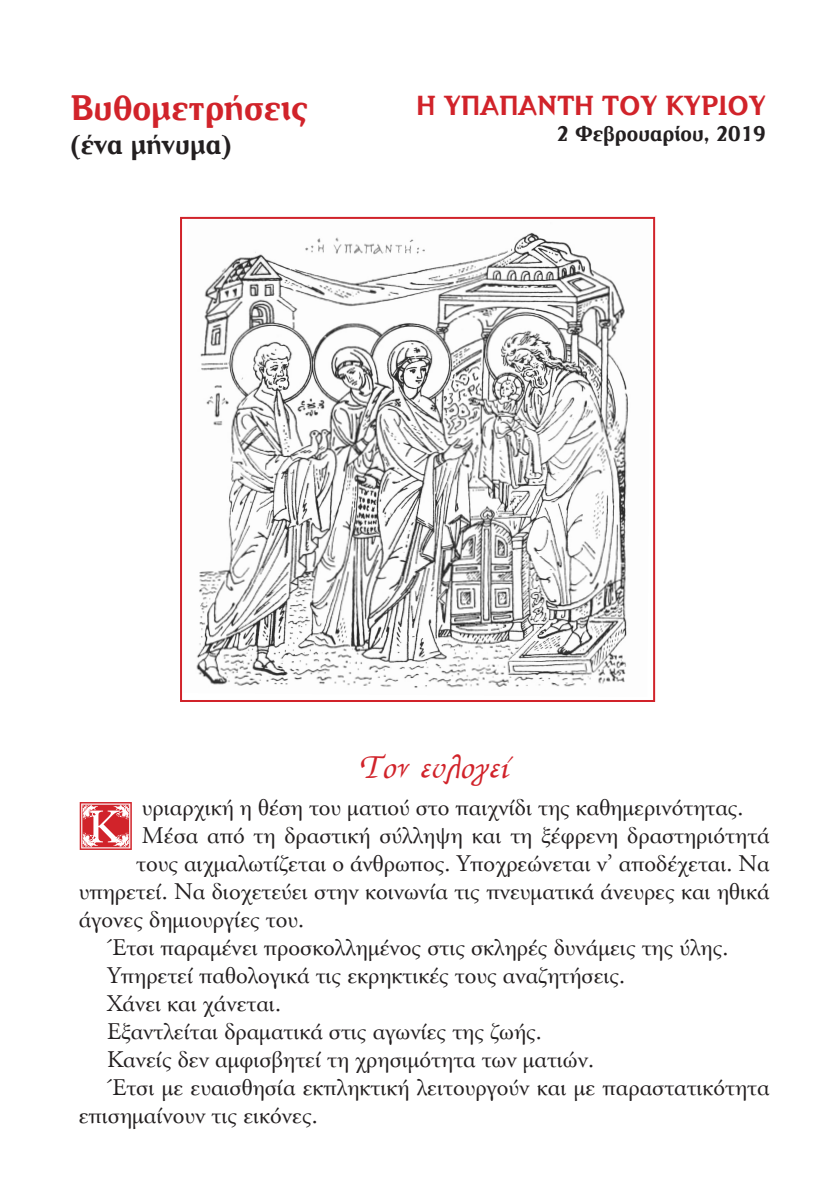
<style>
.page{position:relative;width:840px;height:1191px;background:#fff}
.page>*{position:absolute;margin:0;border:0;box-sizing:border-box;transform-origin:0 0}
.t1{font:60px "Mg Times Love Letter";color:#d1232a}
.t2{font:600 36px "CF Derrida";color:#d1232a}
.t3{font:34px "Mg Chancery Beauty";letter-spacing:.01em;color:#d1232a}
.t4{font:600 28px "CF Derrida";color:#d1232a}
.t5{font:600 28px "CF Derrida";color:#231f20}
.t6{font:24px/28px "CF Garamond";color:#231f20}
.t7{font:600 22px "CF Derrida";color:#231f20}
</style>
<div class="page">
<img style="left:183px;top:216px;width:468px;height:472px">
<div style="left:180px;top:217px;width:474px;height:485px;border:2px solid #d1232a"></div>
<p class="t2" style="left:70px;top:89px;width:239px">Βυθομετρήσεις</p>
<p class="t5" style="left:70px;top:130px;width:163px">(ένα μήνυμα)</p>
<p class="t4" style="left:416px;top:90px;width:350px">Η ΥΠΑΠΑΝΤΗ ΤΟΥ ΚΥΡΙΟΥ</p>
<p class="t7" style="left:556px;top:122px;width:210px">2 Φεβρουαρίου, 2019</p>
<p class="t3" style="left:361px;top:749px;width:152px">Τον ευλογεί</p>
<p class="t6" style="left:142px;top:794px;width:602px">υριαρχική η θέση του ματιού στο παιχνίδι της καθημερινότητας.</p>
<p class="t6" style="left:142px;top:822px;width:629px">Μέσα από τη δραστική σύλληψη και τη ξέφρενη δραστηριότητά</p>
<p class="t6" style="left:136px;top:850px;width:634px">τους αιχμαλωτίζεται ο άνθρωπος. Υποχρεώνεται ν’ αποδέχεται. Να</p>
<p class="t6" style="left:79px;top:878px;width:692px">υπηρετεί. Να διοχετεύει στην κοινωνία τις πνευματικά άνευρες και ηθικά</p>
<p class="t6" style="left:79px;top:906px;width:227px">άγονες δημιουργίες του.</p>
<p class="t6" style="left:107px;top:934px;width:622px">Έτσι παραμένει προσκολλημένος στις σκληρές δυνάμεις της ύλης.</p>
<p class="t6" style="left:107px;top:962px;width:519px">Υπηρετεί παθολογικά τις εκρηκτικές τους αναζητήσεις.</p>
<p class="t6" style="left:107px;top:990px;width:175px">Χάνει και χάνεται.</p>
<p class="t6" style="left:107px;top:1018px;width:436px">Εξαντλείται δραματικά στις αγωνίες της ζωής.</p>
<p class="t6" style="left:107px;top:1046px;width:488px">Κανείς δεν αμφισβητεί τη χρησιμότητα των ματιών.</p>
<p class="t6" style="left:79px;top:1074px;width:692px;text-indent:28px">Έτσι με ευαισθησία εκπληκτική λειτουργούν και με παραστατικότητα επισημαίνουν τις εικόνες.</p>
<p class="t1" style="left:80px;top:794px;width:55px">K</p>
</div>
